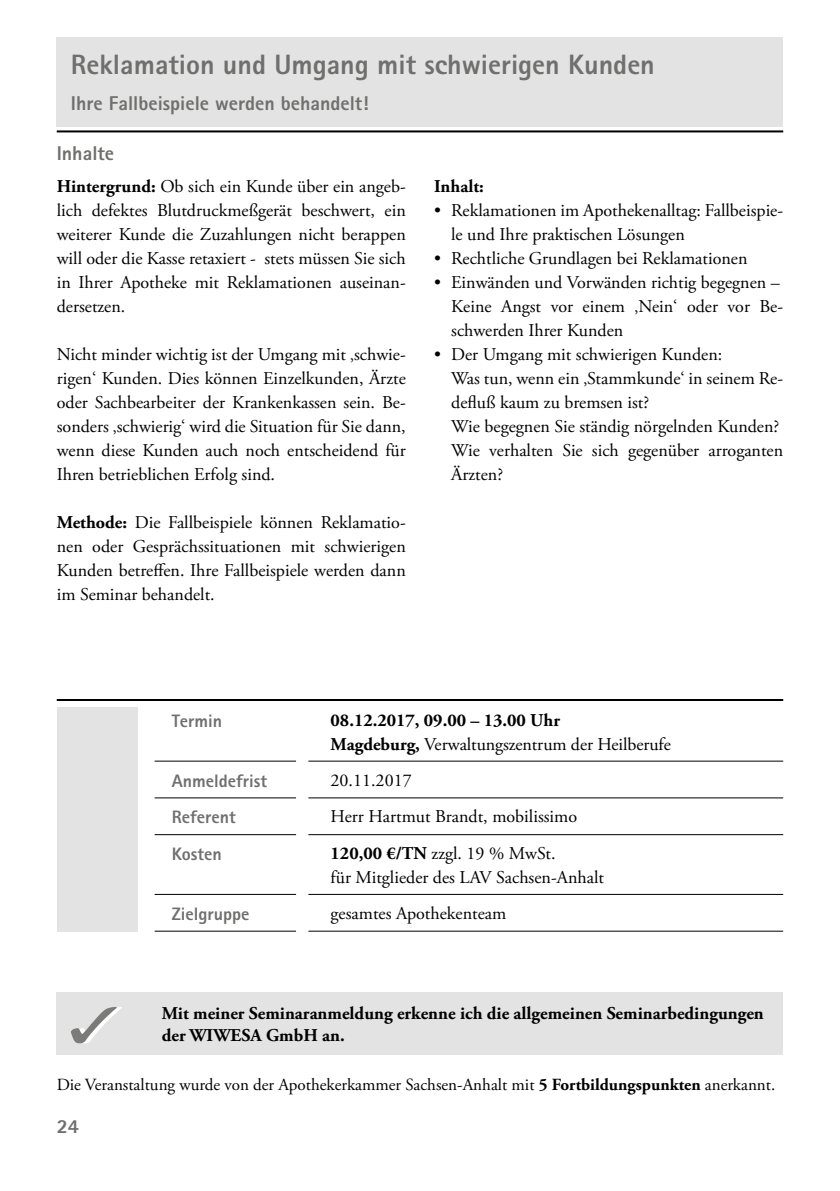
<style>
.page{position:relative;width:840px;height:1191px;background:#fff}
.page>*{position:absolute;margin:0;border:0;box-sizing:border-box;transform-origin:0 0}
.t1{font:800 28px "Rotis Sans Serif";color:#6f6f6e}
.t2{font:800 20px "Rotis Sans Serif";color:#6f6f6e}
.t3{font:18px/24px "Adobe Garamond Pro";color:#000}
.t4{font:700 18px/24px "Adobe Garamond Pro";color:#000}
.t5{font:800 18px "Rotis Sans Serif";color:#6f6f6e}
.t6{font:17px "Adobe Garamond Pro";color:#000}
.s1{font-weight:700}
.s2{font-weight:400}
</style>
<div class="page">
<hr style="left:57px;top:699px;width:725px;height:2px;background:#000">
<hr style="left:154px;top:760px;width:142px;height:1px;background:#000">
<hr style="left:308px;top:760px;width:474px;height:1px;background:#000">
<hr style="left:154px;top:797px;width:142px;height:1px;background:#000">
<hr style="left:308px;top:797px;width:474px;height:1px;background:#000">
<hr style="left:154px;top:834px;width:142px;height:1px;background:#000">
<hr style="left:308px;top:834px;width:474px;height:1px;background:#000">
<hr style="left:154px;top:894px;width:142px;height:1px;background:#000">
<hr style="left:308px;top:894px;width:474px;height:1px;background:#000">
<hr style="left:154px;top:930px;width:142px;height:1px;background:#000">
<hr style="left:308px;top:930px;width:474px;height:1px;background:#000">
<div style="left:57px;top:707px;width:80px;height:224px;background:#e3e3e3"></div>
<div style="left:57px;top:37px;width:725px;height:90px;background:#e3e3e3"></div>
<div style="left:57px;top:992px;width:725px;height:62px;background:#e3e3e3"></div>
<hr style="left:57px;top:130px;width:725px;height:2px;background:#000">
<svg style="left:71px;top:1007px;width:51px;height:36px"></svg>
<h1 class="t1" style="left:71px;top:46px;width:585px">Reklamation und Umgang mit schwierigen Kunden</h1>
<p class="t2" style="left:71px;top:90px;width:299px">Ihre Fallbeispiele werden behandelt!</p>
<p class="t2" style="left:57px;top:140px;width:59px">Inhalte</p>
<p class="t3" style="left:57px;top:175px;width:350px;text-align:justify"><span class="s1">Hintergrund:</span> Ob sich ein Kunde über ein angeb&shy;lich defektes Blutdruckmeßgerät beschwert, ein weiterer Kunde die Zuzahlungen nicht berappen will oder die Kasse retaxiert - stets müssen Sie sich in Ihrer Apotheke mit Reklamationen auseinan&shy;dersetzen.</p>
<p class="t3" style="left:57px;top:343px;width:350px;text-align:justify">Nicht minder wichtig ist der Umgang mit ‚schwie&shy;rigen‘ Kunden. Dies können Einzelkunden, Ärzte oder Sachbearbeiter der Krankenkassen sein. Be&shy;sonders ‚schwierig‘ wird die Situation für Sie dann, wenn diese Kunden auch noch entscheidend für Ihren betrieblichen Erfolg sind.</p>
<p class="t3" style="left:57px;top:511px;width:350px;text-align:justify"><span class="s1">Methode:</span> Die Fallbeispiele können Reklamatio&shy;nen oder Gesprächssituationen mit schwierigen Kunden betreffen. Ihre Fallbeispiele werden dann im Seminar behandelt.</p>
<p class="t4" style="left:434px;top:175px;width:51px">Inhalt:</p>
<p class="t3" style="left:451px;top:199px;width:333px;text-indent:-17px">• Reklamationen im Apothekenalltag: Fallbeispie&shy;le und Ihre praktischen Lösungen</p>
<p class="t3" style="left:434px;top:247px;width:315px">• Rechtliche Grundlagen bei Reklamationen</p>
<p class="t3" style="left:451px;top:271px;width:333px;text-indent:-17px">• Einwänden und Vorwänden richtig begegnen –<br>Keine Angst vor einem ‚Nein‘ oder vor Be&shy;schwerden Ihrer Kunden</p>
<p class="t3" style="left:451px;top:343px;width:333px;text-indent:-17px">• Der Umgang mit schwierigen Kunden:<br>Was tun, wenn ein ‚Stammkunde‘ in seinem Re&shy;defluß kaum zu bremsen ist?<br>Wie begegnen Sie ständig nörgelnden Kunden?<br>Wie verhalten Sie sich gegenüber arroganten Ärzten?</p>
<p class="t5" style="left:171px;top:709px;width:52px">Termin</p>
<p class="t4" style="left:330px;top:708px;width:341px">08.12.2017, 09.00 – 13.00 Uhr<br>Magdeburg, <span class="s2">Verwaltungszentrum der Heilberufe</span></p>
<p class="t5" style="left:171px;top:769px;width:97px">Anmeldefrist</p>
<p class="t3" style="left:330px;top:768px;width:82px">20.11.2017</p>
<p class="t5" style="left:171px;top:805px;width:66px">Referent</p>
<p class="t3" style="left:330px;top:805px;width:248px">Herr Hartmut Brandt, mobilissimo</p>
<p class="t5" style="left:171px;top:842px;width:51px">Kosten</p>
<p class="t3" style="left:330px;top:842px;width:275px"><span class="s1">120,00 €/TN</span> zzgl. 19 % MwSt.<br>für Mitglieder des LAV Sachsen-Anhalt</p>
<p class="t5" style="left:171px;top:902px;width:79px">Zielgruppe</p>
<p class="t3" style="left:330px;top:901px;width:177px">gesamtes Apothekenteam</p>
<p class="t4" style="left:162px;top:1003px;width:603px;line-height:21.6px">Mit meiner Seminaranmeldung erkenne ich die allgemeinen Seminarbedingungen der WIWESA GmbH an.</p>
<p class="t6" style="left:57px;top:1074px;width:719px">Die Veranstaltung wurde von der Apothekerkammer Sachsen-Anhalt mit <span class="s1">5 Fortbildungspunkten</span> anerkannt.</p>
<p class="t2" style="left:57px;top:1113px;width:24px">24</p>
</div>
